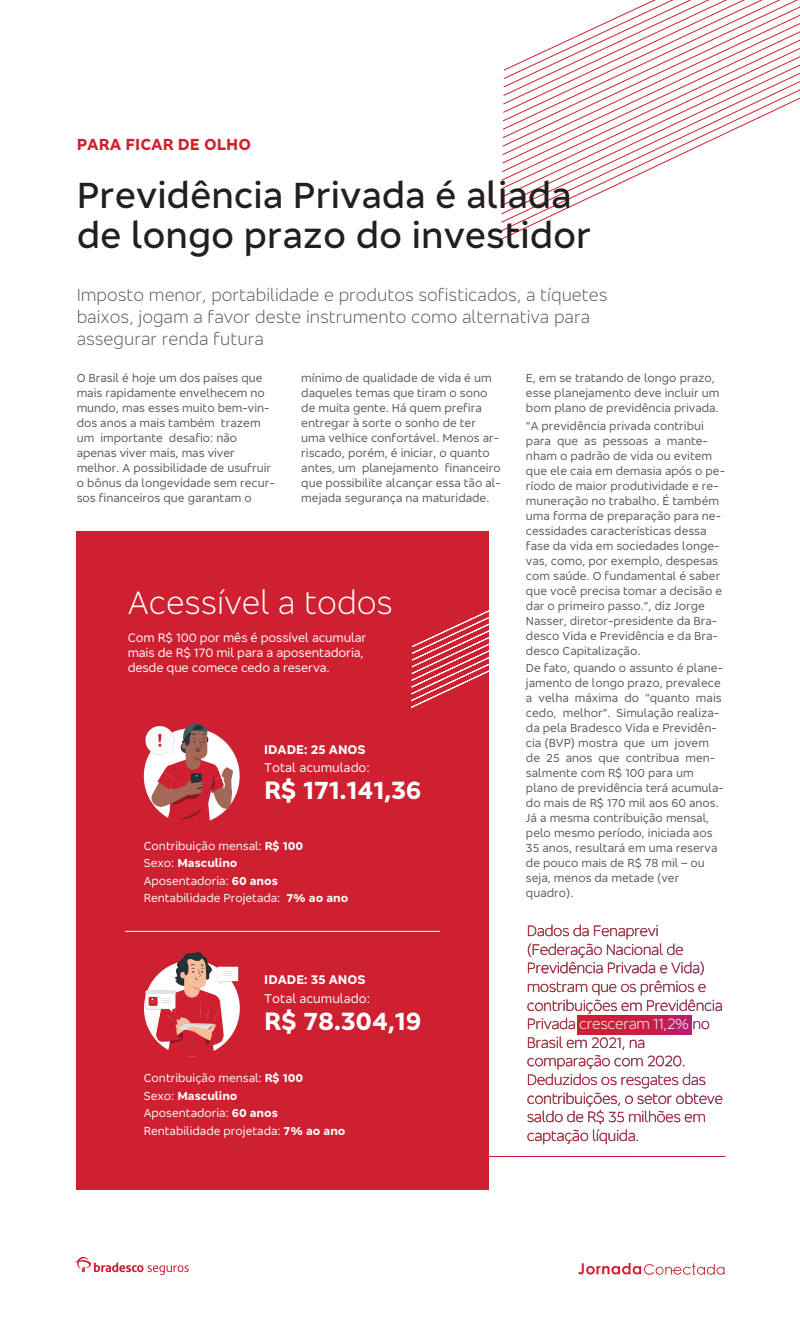
<style>
.page{position:relative;width:800px;height:1325px;background:#fff}
.page>*{position:absolute;margin:0;border:0;box-sizing:border-box;transform-origin:0 0}
.t1{font:500 37.45px/40.5px "Bradesco Sans";color:#231f20}
.t2{font:300 33.5px "Bradesco Sans";color:#fff}
.t3{font:700 26.05px "Bradesco Sans";color:#fff}
.t4{font:300 18px/21.6px "Bradesco Sans";color:#575755}
.t5{font:700 16.5px "Bradesco Sans";color:#cf202c}
.t6{font:300 15.5px/18.6px "Bradesco Sans";letter-spacing:-.025em;color:#231f20}
.t7{font:13px "Bradesco Sans";color:#fff}
.t8{font:700 13px "Bradesco Sans";color:#fff}
.t9{font:12.75px/15.3px "Bradesco Sans";letter-spacing:-.01em;color:#fff}
.t10{font:12px/15px "Bradesco Sans";color:#575755}
.t11{font:12px/17.5px "Bradesco Sans";color:#fff}
.s1{font-weight:700}
.s2{color:#fff}
</style>
<div class="page">
<svg style="left:501px;top:0;width:298px;height:240px"></svg>
<div style="left:77px;top:531px;width:412px;height:659px;background:#ce2031"></div>
<svg style="left:75px;top:1257px;width:114px;height:18px"></svg>
<svg style="left:578px;top:1263px;width:146px;height:12px"></svg>
<svg style="left:411px;top:610px;width:78px;height:98px"></svg>
<svg style="left:145px;top:952px;width:93px;height:99px"></svg>
<div style="left:144px;top:728px;width:96px;height:96px;background:#fff;border-radius:50%"></div>
<svg style="left:143px;top:723px;width:90px;height:101px"></svg>
<hr style="left:125px;top:931px;width:315px;height:1px;background:#fff">
<hr style="left:451px;top:1156px;width:275px;height:1px;background:#fff">
<svg style="left:528px;top:925px;width:176px;height:50px"></svg>
<svg style="left:528px;top:981px;width:194px;height:163px"></svg>
<div style="left:577px;top:1016px;width:114px;height:18px;background:linear-gradient(to right,#d11f26,#bc1e65)"></div>
<h3 class="t5" style="left:77px;top:133px;width:176px">PARA FICAR DE OLHO</h3>
<h1 class="t1" style="left:77px;top:173px;width:516px">Previdência Privada é aliada de longo prazo do investidor</h1>
<h3 class="t4" style="left:77px;top:284px;width:532px">Imposto menor, portabilidade e produtos sofisticados, a tíquetes baixos, jogam a favor deste instrumento como alternativa para assegurar renda futura</h3>
<p class="t10" style="left:77px;top:370px;width:200px">O Brasil é hoje um dos países que mais rapidamente envelhecem no mundo, mas esses muito bem-vin&shy;dos anos a mais também trazem um importante desafio: não apenas viver mais, mas viver melhor. A possibilidade de usufruir o bônus da longevidade sem recur&shy;sos financeiros que garantam o</p>
<p class="t10" style="left:301px;top:370px;width:201px">mínimo de qualidade de vida é um daqueles temas que tiram o sono de muita gente. Há quem prefira entregar à sorte o sonho de ter uma velhice confortável. Menos ar&shy;riscado, porém, é iniciar, o quanto antes, um planejamento financeiro que possibilite alcançar essa tão al&shy;mejada segurança na maturidade.</p>
<p class="t10" style="left:526px;top:370px;width:195px">E, em se tratando de longo prazo, esse planejamento deve incluir um bom plano de previdência privada.</p>
<p class="t10" style="left:526px;top:418px;width:201px">“A previdência privada contribui para que as pessoas a mante&shy;nham o padrão de vida ou evitem que ele caia em demasia após o pe&shy;ríodo de maior produtividade e re&shy;muneração no trabalho. É também uma forma de preparação para ne&shy;cessidades características dessa fase da vida em sociedades longe&shy;vas, como, por exemplo, despesas com saúde. O fundamental é saber que você precisa tomar a decisão e dar o primeiro passo.”, diz Jorge<br>Nasser, diretor-presidente da Bra&shy;desco Vida e Previdência e da Bra&shy;desco Capitalização.</p>
<p class="t10" style="left:526px;top:660px;width:199px">De fato, quando o assunto é plane&shy;jamento de longo prazo, prevalece a velha máxima do “quanto mais cedo, melhor”. Simulação realiza&shy;da pela Bradesco Vida e Previdên&shy;cia (BVP) mostra que um jovem de 25 anos que contribua men&shy;salmente com R$ 100 para um plano de previdência terá acumula&shy;do mais de R$ 170 mil aos 60 anos.<br>Já a mesma contribuição mensal, pelo mesmo período, iniciada aos<br>35 anos, resultará em uma reserva de pouco mais de R$ 78 mil – ou seja, menos da metade (ver quadro).</p>
<h2 class="t2" style="left:128px;top:581px;width:267px">Acessível a todos</h2>
<p class="t9" style="left:128px;top:629px;width:240px">Com R$ 100 por mês é possível acumular mais de R$ 170 mil para a aposentadoria, desde que comece cedo a reserva.</p>
<p class="t8" style="left:264px;top:741px;width:103px">IDADE: 25 ANOS</p>
<p class="t7" style="left:264px;top:759px;width:107px">Total acumulado:</p>
<h3 class="t3" style="left:264px;top:773px;width:159px">R$ 171.141,36</h3>
<p class="t11" style="left:144px;top:837px;width:206px">Contribuição mensal: <span class="s1">R$ 100<br></span>Sexo: <span class="s1">Masculino<br></span>Aposentadoria: <span class="s1">60 anos<br></span>Rentabilidade Projetada: <span class="s1">7% ao ano</span></p>
<p class="t8" style="left:264px;top:971px;width:103px">IDADE: 35 ANOS</p>
<p class="t7" style="left:264px;top:990px;width:107px">Total acumulado:</p>
<h3 class="t3" style="left:264px;top:1004px;width:159px">R$ 78.304,19</h3>
<p class="t11" style="left:144px;top:1069px;width:203px">Contribuição mensal: <span class="s1">R$ 100<br></span>Sexo: <span class="s1">Masculino<br></span>Aposentadoria: <span class="s1">60 anos<br></span>Rentabilidade projetada: <span class="s1">7% ao ano</span></p>
<p class="t6" style="left:527px;top:921px;width:198px">Dados da Fenaprevi (Federação Nacional de<br>Previdência Privada e Vida) mostram que os prêmios e contribuições em Previdência<br>Privada <span class="s2">cresceram 11,2%</span> no<br>Brasil em 2021, na comparação com 2020.<br>Deduzidos os resgates das contribuições, o setor obteve saldo de R$ 35 milhões em captação líquida.</p>
</div>
